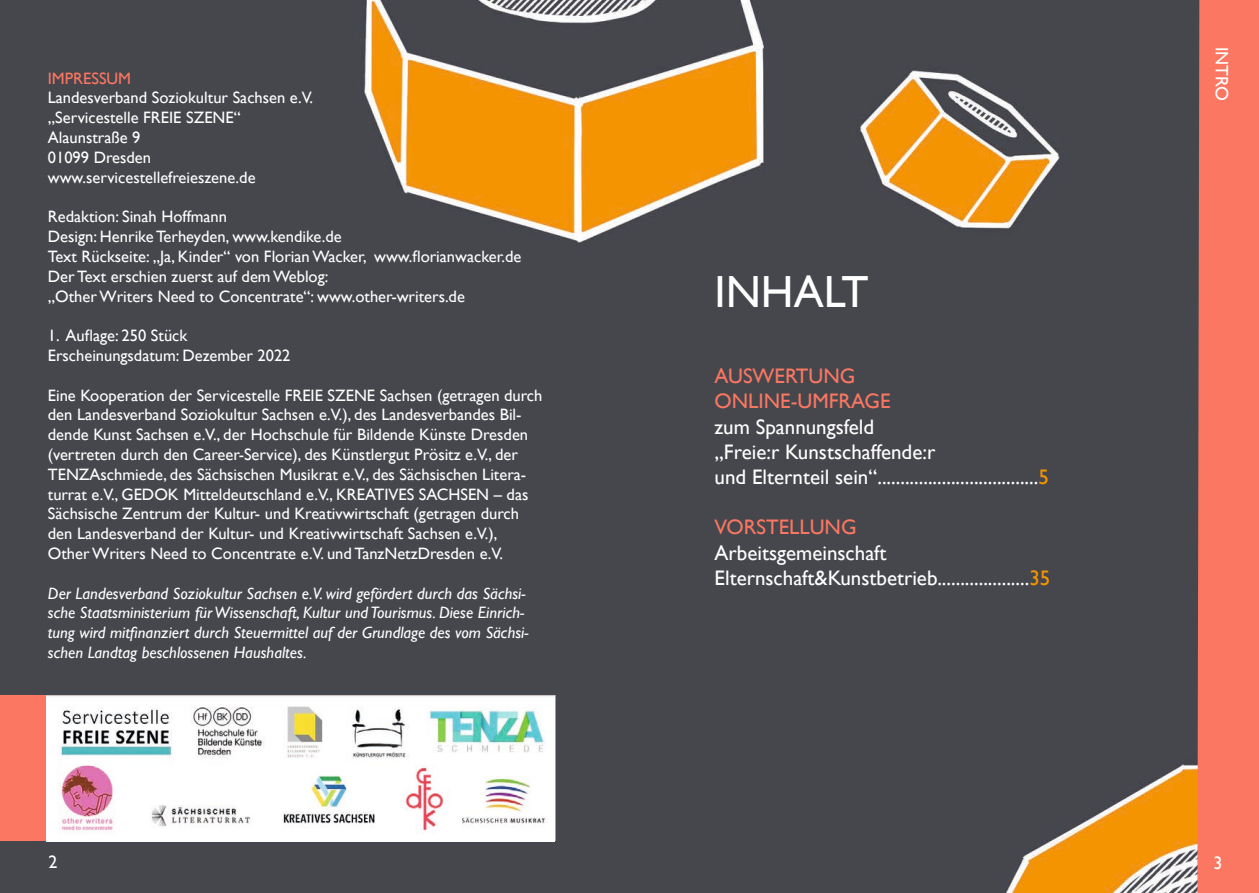
<style>
.page{position:relative;width:1259px;height:893px;background:#fff}
.page>*{position:absolute;margin:0;border:0;box-sizing:border-box;transform-origin:0 0}
.t1{font:45px "Gill Sans";color:#fff}
.t2{font:21px/25.2px "Gill Sans";color:#fff}
.t3{font:21px/25.2px "Gill Sans";color:#fb7762}
.t4{font:18px "Gill Sans";color:#fff}
.t5{font:16.5px/19.8px "Gill Sans";color:#fff}
.t6{font:italic 16.5px/19.8px "Gill Sans";color:#fff}
.t7{font:16.5px "Gill Sans";color:#fb7762}
.s1{color:#f59401}
</style>
<div class="page">
<img style="left:0;top:0;width:1197px;height:893px">
<div style="left:1197px;top:0;width:62px;height:893px;background:#fb7762"></div>
<div style="left:0;top:695px;width:555px;height:146px;background:#fb7762"></div>
<img style="left:47px;top:695px;width:508px;height:146px">
<p class="t7" style="left:48px;top:68px;width:85px">IMPRESSUM</p>
<p class="t5" style="left:48px;top:88px;width:267px">Landesverband Soziokultur Sachsen e.V. „Servicestelle FREIE SZENE“<br>Alaunstraße 9<br>01099 Dresden www.servicestellefreieszene.de</p>
<p class="t5" style="left:48px;top:207px;width:475px">Redaktion: Sinah Hoffmann<br>Design: Henrike Terheyden, www.kendike.de<br>Text Rückseite: „Ja, Kinder“ von Florian Wacker, www.florianwacker.de Der Text erschien zuerst auf dem Weblog:<br>„Other Writers Need to Concentrate“: www.other-writers.de</p>
<p class="t5" style="left:48px;top:325px;width:244px">1. Auflage: 250 Stück<br>Erscheinungsdatum: Dezember 2022</p>
<p class="t5" style="left:48px;top:385px;width:496px">Eine Kooperation der Servicestelle FREIE SZENE Sachsen (getragen durch den Landesverband Soziokultur Sachsen e.V.), des Landesverbandes Bil&shy;dende Kunst Sachsen e.V., der Hochschule für Bildende Künste Dresden (vertreten durch den Career-Service), des Künstlergut Prösitz e.V., der TENZAschmiede, des Sächsischen Musikrat e.V., des Sächsischen Litera&shy;turrat e.V., GEDOK Mitteldeutschland e.V., KREATIVES SACHSEN – das Sächsische Zentrum der Kultur- und Kreativwirtschaft (getragen durch den Landesverband der Kultur- und Kreativwirtschaft Sachsen e.V.), Other Writers Need to Concentrate e.V. und TanzNetzDresden e.V.</p>
<p class="t6" style="left:48px;top:583px;width:482px">Der Landesverband Soziokultur Sachsen e.V. wird gefördert durch das Sächsi&shy;sche Staatsministerium für Wissenschaft, Kultur und Tourismus. Diese Einrich&shy;tung wird mitfinanziert durch Steuermittel auf der Grundlage des vom Sächsi&shy;schen Landtag beschlossenen Haushaltes.</p>
<h1 class="t1" style="left:714px;top:266px;width:155px">INHALT</h1>
<p class="t3" style="left:714px;top:363px;width:177px">AUSWERTUNG<br>ONLINE-UMFRAGE</p>
<p class="t2" style="left:714px;top:414px;width:336px">zum Spannungsfeld<br>„Freie:r Kunstschaffende:r<br>und Elternteil sein“...................................<span class="s1">5</span></p>
<p class="t3" style="left:714px;top:514px;width:144px">VORSTELLUNG</p>
<p class="t2" style="left:714px;top:540px;width:337px">Arbeitsgemeinschaft<br>Elternschaft&amp;Kunstbetrieb....................<span class="s1">35</span></p>
<p class="t4" style="left:1232px;top:47px;width:56px;rotate:90deg">INTRO</p>
<p class="t4" style="left:48px;top:851px;width:10px">2</p>
<p class="t4" style="left:1213px;top:853px;width:10px">3</p>
</div>
